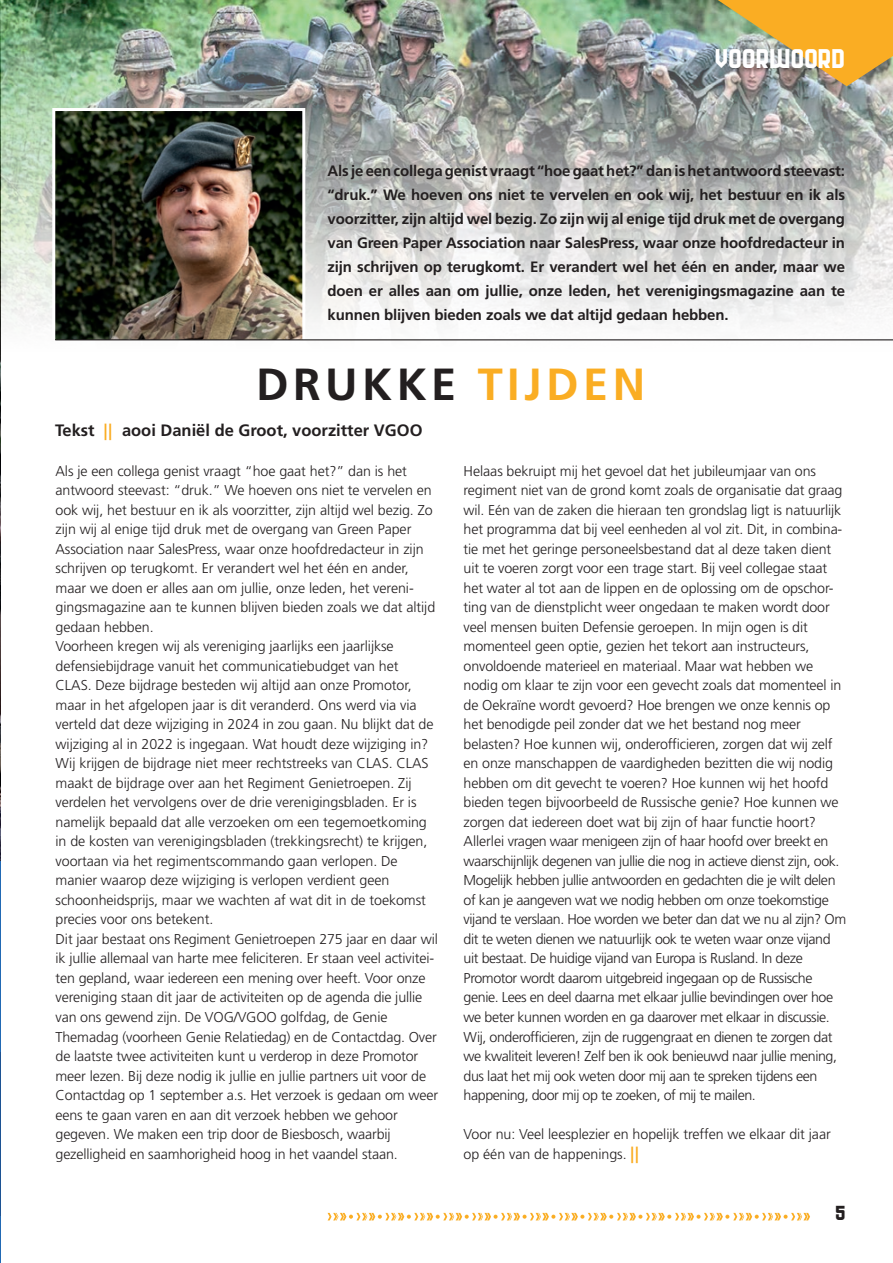
<style>
.page{position:relative;width:893px;height:1263px;background:#fff}
.page>*{position:absolute;margin:0;border:0;box-sizing:border-box;transform-origin:0 0}
.t1{font:700 45px "Frutiger LT Std";letter-spacing:.1em;color:#231f20}
.t2{font:24px "A25 SQUANOVA";color:#fff}
.t3{font:18px "A25 SQUANOVA";color:#231f20}
.Brood10pt_Initiaal{font:700 16.5px "Frutiger LT Std";color:#231f20}
.Brood10pt_Initiaal-2{font:700 15px/24px "Frutiger LT Std";letter-spacing:-.01em;color:#231f20;text-align:justify}
.Brood10pt_Initiaal-3{font:300 14.25px/19.5px "Frutiger LT Std";letter-spacing:-.01em;color:#231f20}
.Brood10pt_Initiaal-4{font:300 14.25px/19.5px "Frutiger LT Std";letter-spacing:-.03em;color:#231f20}
.s1{color:#faad23}
.s2{font-weight:700;font-size:16.5px;color:#faad23}
</style>
<div class="page">
<img style="left:0;top:351px;width:1px;height:456px">
<svg style="left:0;top:807px;width:1px;height:54px"></svg>
<hr style="left:0;top:861px;width:1px;height:402px;background:#2169b4">
<hr style="left:0;top:1052px;width:1px;height:164px;background:#131c46">
<img style="left:0;top:0;width:893px;height:351px">
<img style="left:56px;top:112px;width:245px;height:225px">
<div style="left:52px;top:108px;width:253px;height:233px;border:3px solid #fff"></div>
<hr style="left:55px;top:339px;width:838px;height:1px;background:#231f20">
<img style="left:699px;top:0;width:194px;height:86px">
<svg style="left:328px;top:1213px;width:482px;height:7px"></svg>
<p class="t2" style="left:716px;top:45px;width:132px">VOORWOORD</p>
<p class="Brood10pt_Initiaal-2" style="left:328px;top:159px;width:519px">Als je een collega genist vraagt “hoe gaat het?” dan is het antwoord steevast: “druk.” We hoeven ons niet te vervelen en ook wij, het bestuur en ik als voorzitter, zijn altijd wel bezig. Zo zijn wij al enige tijd druk met de overgang van Green Paper Association naar SalesPress, waar onze hoofdredacteur in zijn schrijven op terugkomt. Er verandert wel het één en ander, maar we doen er alles aan om jullie, onze leden, het verenigingsmagazine aan te kunnen blijven bieden zoals we dat altijd gedaan hebben.</p>
<p class="t1" style="left:256px;top:358px;width:391px">DRUKKE <span class="s1">TIJDEN</span></p>
<p class="Brood10pt_Initiaal" style="left:55px;top:420px;width:369px">Tekst <span class="s1">||</span> aooi Daniël de Groot, voorzitter VGOO</p>
<p class="Brood10pt_Initiaal-3" style="left:56px;top:461px;width:381px">Als je een collega genist vraagt “hoe gaat het?” dan is het antwoord steevast: “druk.” We hoeven ons niet te vervelen en ook wij, het bestuur en ik als voorzitter, zijn altijd wel bezig. Zo zijn wij al enige tijd druk met de overgang van Green Paper Association naar SalesPress, waar onze hoofdredacteur in zijn schrijven op terugkomt. Er verandert wel het één en ander, maar we doen er alles aan om jullie, onze leden, het vereni&shy;gingsmagazine aan te kunnen blijven bieden zoals we dat altijd gedaan hebben.</p>
<p class="Brood10pt_Initiaal-3" style="left:56px;top:637px;width:379px">Voorheen kregen wij als vereniging jaarlijks een jaarlijkse defensiebijdrage vanuit het communicatiebudget van het CLAS. Deze bijdrage besteden wij altijd aan onze Promotor, maar in het afgelopen jaar is dit veranderd. Ons werd via via verteld dat deze wijziging in 2024 in zou gaan. Nu blijkt dat de wijziging al in 2022 is ingegaan. Wat houdt deze wijziging in?</p>
<p class="Brood10pt_Initiaal-3" style="left:56px;top:754px;width:375px">Wij krijgen de bijdrage niet meer rechtstreeks van CLAS. CLAS maakt de bijdrage over aan het Regiment Genietroepen. Zij verdelen het vervolgens over de drie verenigingsbladen. Er is namelijk bepaald dat alle verzoeken om een tegemoetkoming in de kosten van verenigingsbladen (trekkingsrecht) te krijgen, voortaan via het regimentscommando gaan verlopen. De manier waarop deze wijziging is verlopen verdient geen schoonheidsprijs, maar we wachten af wat dit in de toekomst precies voor ons betekent.</p>
<p class="Brood10pt_Initiaal-3" style="left:56px;top:929px;width:384px">Dit jaar bestaat ons Regiment Genietroepen 275 jaar en daar wil ik jullie allemaal van harte mee feliciteren. Er staan veel activitei&shy;ten gepland, waar iedereen een mening over heeft. Voor onze vereniging staan dit jaar de activiteiten op de agenda die jullie van ons gewend zijn. De VOG/VGOO golfdag, de Genie Themadag (voorheen Genie Relatiedag) en de Contactdag. Over de laatste twee activiteiten kunt u verderop in deze Promotor meer lezen. Bij deze nodig ik jullie en jullie partners uit voor de Contactdag op 1 september a.s. Het verzoek is gedaan om weer eens te gaan varen en aan dit verzoek hebben we gehoor gegeven. We maken een trip door de Biesbosch, waarbij gezelligheid en saamhorigheid hoog in het vaandel staan.</p>
<p class="Brood10pt_Initiaal-3" style="left:464px;top:461px;width:380px">Helaas bekruipt mij het gevoel dat het jubileumjaar van ons regiment niet van de grond komt zoals de organisatie dat graag wil. Eén van de zaken die hieraan ten grondslag ligt is natuurlijk het programma dat bij veel eenheden al vol zit. Dit, in combina&shy;tie met het geringe personeelsbestand dat al deze taken dient uit te voeren zorgt voor een trage start. Bij veel collegae staat het water al tot aan de lippen en de oplossing om de opschor&shy;ting van de dienstplicht weer ongedaan te maken wordt door veel mensen buiten Defensie geroepen. In mijn ogen is dit momenteel geen optie, gezien het tekort aan instructeurs, onvoldoende materieel en materiaal. Maar wat hebben we nodig om klaar te zijn voor een gevecht zoals dat momenteel in de Oekraïne wordt gevoerd? Hoe brengen we onze kennis op het benodigde peil zonder dat we het bestand nog meer belasten? Hoe kunnen wij, onderofficieren, zorgen dat wij zelf en onze manschappen de vaardigheden bezitten die wij nodig hebben om dit gevecht te voeren? Hoe kunnen wij het hoofd bieden tegen bijvoorbeeld de Russische genie? Hoe kunnen we zorgen dat iedereen doet wat bij zijn of haar functie hoort?</p>
<p class="Brood10pt_Initiaal-4" style="left:464px;top:832px;width:384px">Allerlei vragen waar menigeen zijn of haar hoofd over breekt en waarschijnlijk degenen van jullie die nog in actieve dienst zijn, ook.<br>Mogelijk hebben jullie antwoorden en gedachten die je wilt delen of kan je aangeven wat we nodig hebben om onze toekomstige vijand te verslaan. Hoe worden we beter dan dat we nu al zijn? Om dit te weten dienen we natuurlijk ook te weten waar onze vijand uit bestaat. De huidige vijand van Europa is Rusland. In deze Promotor wordt daarom uitgebreid ingegaan op de Russische genie. Lees en deel daarna met elkaar jullie bevindingen over hoe we beter kunnen worden en ga daarover met elkaar in discussie.<br>Wij, onderofficieren, zijn de ruggengraat en dienen te zorgen dat we kwaliteit leveren! Zelf ben ik ook benieuwd naar jullie mening, dus laat het mij ook weten door mij aan te spreken tijdens een happening, door mij op te zoeken, of mij te mailen.</p>
<p class="Brood10pt_Initiaal-3" style="left:464px;top:1124px;width:369px">Voor nu: Veel leesplezier en hopelijk treffen we elkaar dit jaar op één van de happenings. <span class="s2">||</span></p>
<p class="t3" style="left:836px;top:1203px;width:12px">5</p>
</div>
